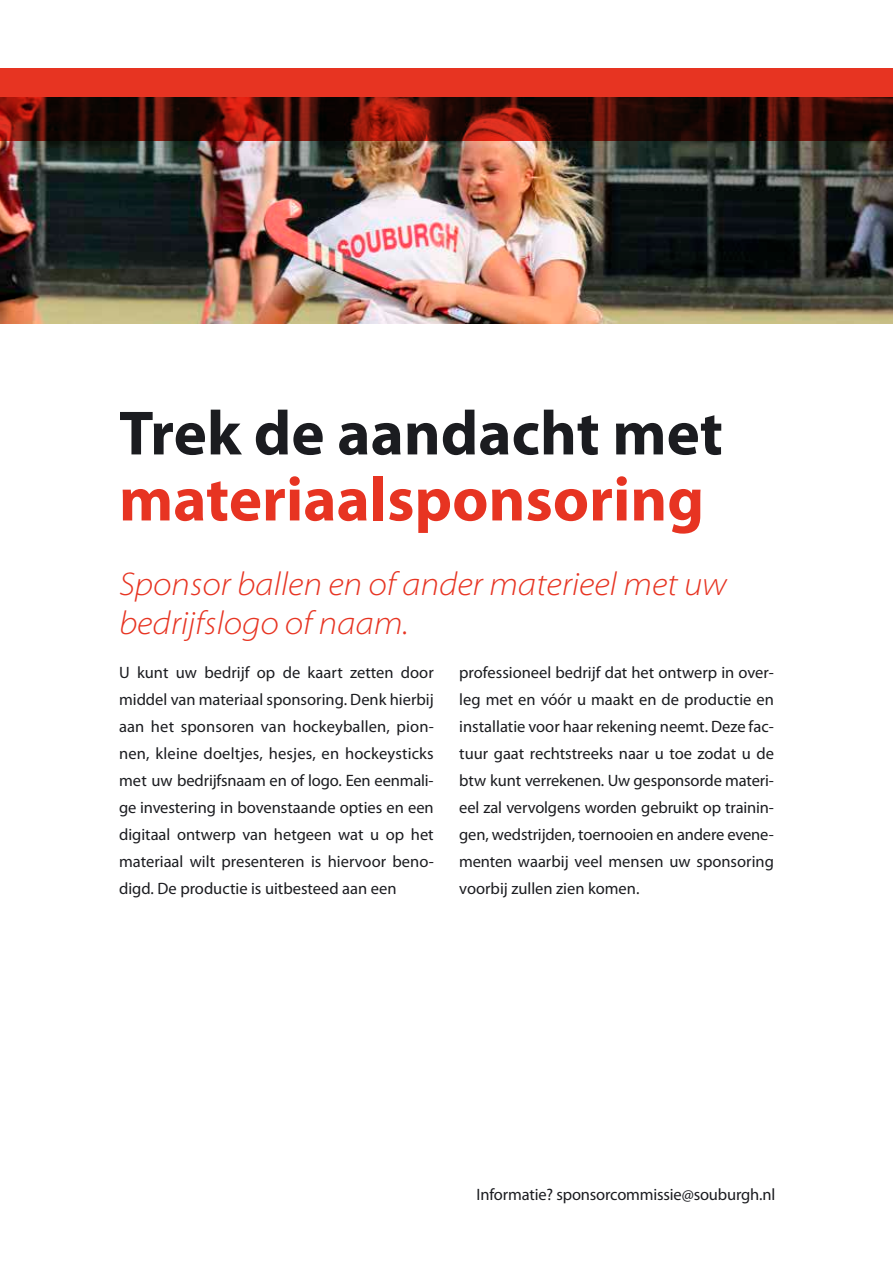
<style>
.page{position:relative;width:893px;height:1263px;background:#fff}
.page>*{position:absolute;margin:0;border:0;box-sizing:border-box;transform-origin:0 0}
.t1{font:700 63px "Myriad Pro";color:#e73422}
.t2{font:700 63px "Myriad Pro";color:#1b1c20}
.t3{font:italic 300 semi-expanded 33px/39.6px "Myriad Pro";color:#e73422}
.t4{font:16.5px/27px "Myriad Pro";color:#1b1c20;text-align:justify}
</style>
<div class="page">
<img style="left:0;top:141px;width:893px;height:182px">
<svg style="left:0;top:68px;width:893px;height:73px;background:#851d12"></svg>
<h1 class="t2" style="left:119px;top:398px;width:605px">Trek de aandacht met</h1>
<h1 class="t1" style="left:119px;top:464px;width:587px">materiaalsponsoring</h1>
<h2 class="t3" style="left:119px;top:565px;width:609px">Sponsor ballen en of ander materieel met uw bedrijfslogo of naam.</h2>
<p class="t4" style="left:119px;top:659px;width:316px">U kunt uw bedrijf op de kaart zetten door middel van materiaal sponsoring. Denk hierbij aan het sponsoren van hockeyballen, pion&shy;nen, kleine doeltjes, hesjes, en hockeysticks met uw bedrijfsnaam en of logo. Een eenmali&shy;ge investering in bovenstaande opties en een digitaal ontwerp van hetgeen wat u op het materiaal wilt presenteren is hiervoor beno&shy;digd. De productie is uitbesteed aan een</p>
<p class="t4" style="left:459px;top:659px;width:316px">professioneel bedrijf dat het ontwerp in over&shy;leg met en vóór u maakt en de productie en installatie voor haar rekening neemt. Deze fac&shy;tuur gaat rechtstreeks naar u toe zodat u de btw kunt verrekenen. Uw gesponsorde materi&shy;eel zal vervolgens worden gebruikt op trainin&shy;gen, wedstrijden, toernooien en andere evene&shy;menten waarbij veel mensen uw sponsoring voorbij zullen zien komen.</p>
<p class="t4" style="left:477px;top:1181px;width:300px">Informatie? sponsorcommissie@souburgh.nl</p>
</div>
